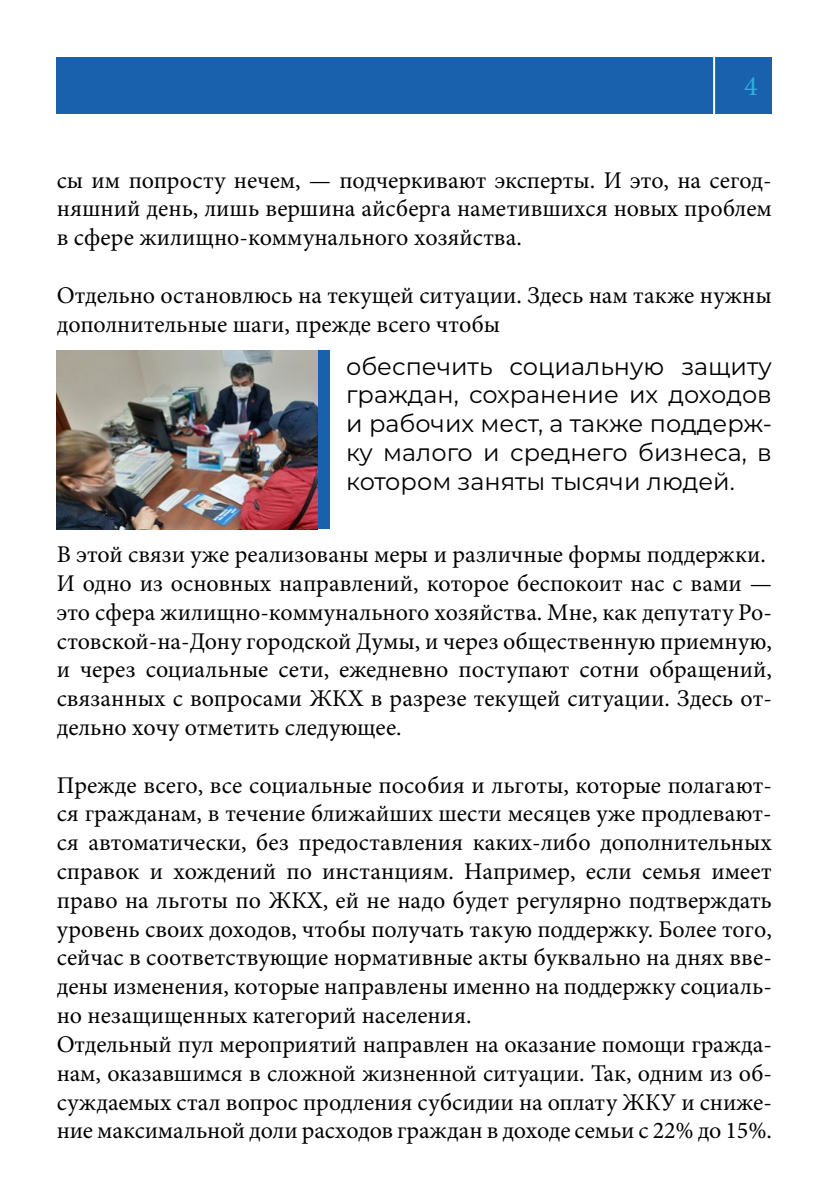
<style>
.page{position:relative;width:840px;height:1191px;background:#fff}
.page>*{position:absolute;margin:0;border:0;box-sizing:border-box;transform-origin:0 0}
.t1{font:28px "Minion Pro";color:#31ade4}
.t2{font:24px/28.8px "Minion Pro";color:#000}
.t3{font:24px/28.8px "Montserrat";color:#000;text-align:justify}
</style>
<div class="page">
<div style="left:57px;top:57px;width:714px;height:56px;background:#1961ac"></div>
<hr style="left:712px;top:46px;width:2px;height:80px;background:#fff">
<div style="left:317px;top:350px;width:12px;height:179px;background:#1961ac"></div>
<img style="left:57px;top:350px;width:260px;height:179px">
<p class="t1" style="left:743px;top:68px;width:15px">4</p>
<p class="t2" style="left:57px;top:166px;width:716px;text-align:justify">сы им попросту нечем, — подчеркивают эксперты. И это, на сегод&shy;няшний день, лишь вершина айсберга наметившихся новых проблем в сфере жилищно-коммунального хозяйства.</p>
<p class="t2" style="left:57px;top:281px;width:716px">Отдельно остановлюсь на текущей ситуации. Здесь нам также нужны дополнительные шаги, прежде всего чтобы</p>
<p class="t3" style="left:346px;top:351px;width:427px">обеспечить социальную защиту граждан, сохранение их доходов и рабочих мест, а также поддерж&shy;ку малого и среднего бизнеса, в котором заняты тысячи людей.</p>
<p class="t2" style="left:57px;top:540px;width:716px">В этой связи уже реализованы меры и различные формы поддержки.<br>И одно из основных направлений, которое беспокоит нас с вами — это сфера жилищно-коммунального хозяйства. Мне, как депутату Ро&shy;стовской-на-Дону городской Думы, и через общественную приемную, и через социальные сети, ежедневно поступают сотни обращений, связанных с вопросами ЖКХ в разрезе текущей ситуации. Здесь от&shy;дельно хочу отметить следующее.</p>
<p class="t2" style="left:57px;top:770px;width:716px">Прежде всего, все социальные пособия и льготы, которые полагают&shy;ся гражданам, в течение ближайших шести месяцев уже продлевают&shy;ся автоматически, без предоставления каких-либо дополнительных справок и хождений по инстанциям. Например, если семья имеет право на льготы по ЖКХ, ей не надо будет регулярно подтверждать уровень своих доходов, чтобы получать такую поддержку. Более того, сейчас в соответствующие нормативные акты буквально на днях вве&shy;дены изменения, которые направлены именно на поддержку социаль&shy;но незащищенных категорий населения.<br>Отдельный пул мероприятий направлен на оказание помощи гражда&shy;нам, оказавшимся в сложной жизненной ситуации. Так, одним из об&shy;суждаемых стал вопрос продления субсидии на оплату ЖКУ и сниже&shy;ние максимальной доли расходов граждан в доходе семьи с 22% до 15%.</p>
</div>
